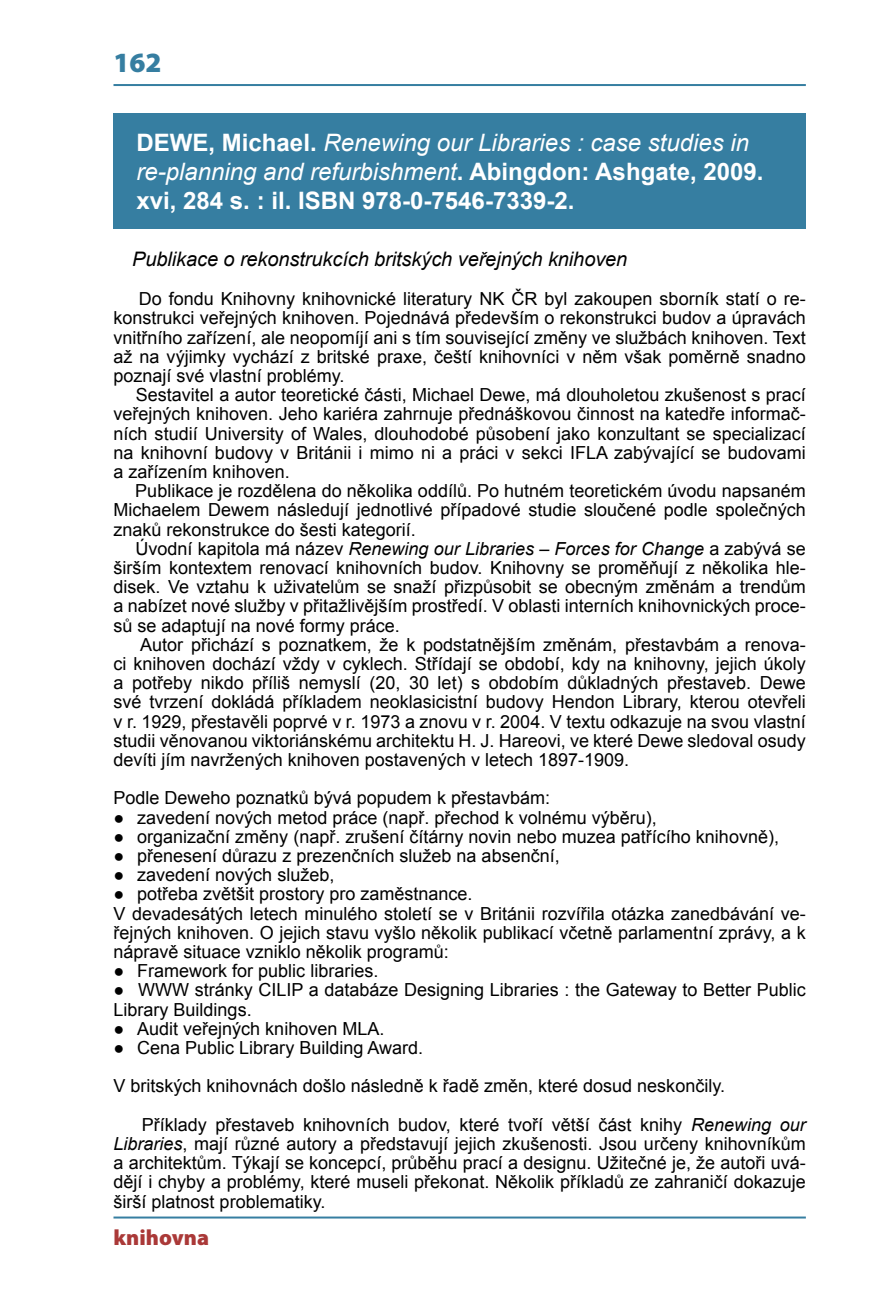
<style>
.page{position:relative;width:891px;height:1304px;background:#fff}
.page>*{position:absolute;margin:0;border:0;box-sizing:border-box;transform-origin:0 0}
.t1{font:900 28px "Myriad Pro";color:#367ea1}
.t2{font:italic 24px "Arial";color:#fff}
.t3{font:700 24px "Arial";color:#fff}
.t4{font:900 22px "Myriad Pro";color:#aa3938}
.t5{font:italic 20px "Arial";letter-spacing:-.005em;color:#000}
.t6{font:18px/19.2px "Arial";color:#000;text-align:justify}
.s1{font-weight:700;font-style:normal}
.s2{font-style:italic}
</style>
<div class="page">
<hr style="left:113px;top:84px;width:692px;height:2px;background:#367ea1">
<hr style="left:113px;top:1216px;width:692px;height:2px;background:#367ea1">
<div style="left:113px;top:113px;width:692px;height:116px;background:#367ea1"></div>
<p class="t1" style="left:113px;top:46px;width:50px">162</p>
<p class="t2" style="left:136px;top:127px;width:614px"><span class="s1">DEWE, Michael.</span> Renewing our Libraries : case studies in</p>
<p class="t2" style="left:136px;top:156px;width:628px">re-planning and refurbishment<span class="s1">. Abingdon: Ashgate, 2009.</span></p>
<p class="t3" style="left:136px;top:185px;width:439px">xvi, 284 s. : il. ISBN 978-0-7546-7339-2.</p>
<p class="t5" style="left:132px;top:246px;width:496px">Publikace o rekonstrukcích britských veřejných knihoven</p>
<p class="t6" style="left:113px;top:289px;width:693px;text-indent:25px">Do fondu Knihovny knihovnické literatury NK ČR byl zakoupen sborník statí o re&shy;konstrukci veřejných knihoven. Pojednává především o rekonstrukci budov a úpravách vnitřního zařízení, ale neopomíjí ani s tím související změny ve službách knihoven. Text až na výjimky vychází z britské praxe, čeští knihovníci v něm však poměrně snadno poznají své vlastní problémy.</p>
<p class="t6" style="left:113px;top:385px;width:693px;text-indent:22px">Sestavitel a autor teoretické části, Michael Dewe, má dlouholetou zkušenost s prací veřejných knihoven. Jeho kariéra zahrnuje přednáškovou činnost na katedře informač&shy;ních studií University of Wales, dlouhodobé působení jako konzultant se specializací na knihovní budovy v Británii i mimo ni a práci v sekci IFLA zabývající se budovami</p>
<p class="t6" style="left:113px;top:462px;width:178px">a zařízením knihoven.</p>
<p class="t6" style="left:113px;top:481px;width:693px;text-indent:22px">Publikace je rozdělena do několika oddílů. Po hutném teoretickém úvodu napsaném Michaelem Dewem následují jednotlivé případové studie sloučené podle společných znaků rekonstrukce do šesti kategorií.</p>
<p class="t6" style="left:113px;top:539px;width:693px;text-indent:22px">Úvodní kapitola má název <span class="s2">Renewing our Libraries – Forces for Change</span> a zabývá se širším kontextem renovací knihovních budov. Knihovny se proměňují z několika hle&shy;disek. Ve vztahu k uživatelům se snaží přizpůsobit se obecným změnám a trendům</p>
<p class="t6" style="left:113px;top:597px;width:693px">a nabízet nové služby v přitažlivějším prostředí. V oblasti interních knihovnických proce&shy;sů se adaptují na nové formy práce.</p>
<p class="t6" style="left:113px;top:635px;width:693px;text-align:right">Autor přichází s poznatkem, že k podstatnějším změnám, přestavbám a renova-<br>ci knihoven dochází vždy v cyklech. Střídají se období, kdy na knihovny, jejich úkoly</p>
<p class="t6" style="left:113px;top:673px;width:693px">a potřeby nikdo příliš nemyslí (20, 30 let) s obdobím důkladných přestaveb. Dewe své tvrzení dokládá příkladem neoklasicistní budovy Hendon Library, kterou otevřeli</p>
<p class="t6" style="left:113px;top:712px;width:693px">v r. 1929, přestavěli poprvé v r. 1973 a znovu v r. 2004. V textu odkazuje na svou vlastní studii věnovanou viktoriánskému architektu H. J. Hareovi, ve které Dewe sledoval osudy devíti jím navržených knihoven postavených v letech 1897-1909.</p>
<p class="t6" style="left:113px;top:789px;width:438px">Podle Deweho poznatků bývá popudem k přestavbám:</p>
<p class="t6" style="left:113px;top:808px;width:544px">● zavedení nových metod práce (např. přechod k volnému výběru),</p>
<p class="t6" style="left:113px;top:827px;width:666px">● organizační změny (např. zrušení čítárny novin nebo muzea patřícího knihovně),</p>
<p class="t6" style="left:113px;top:846px;width:447px">● přenesení důrazu z prezenčních služeb na absenční,</p>
<p class="t6" style="left:113px;top:865px;width:222px">● zavedení nových služeb,</p>
<p class="t6" style="left:113px;top:885px;width:360px">● potřeba zvětšit prostory pro zaměstnance.</p>
<p class="t6" style="left:113px;top:904px;width:693px">V devadesátých letech minulého století se v Británii rozvířila otázka zanedbávání ve&shy;řejných knihoven. O jejich stavu vyšlo několik publikací včetně parlamentní zprávy, a k nápravě situace vzniklo několik programů:</p>
<p class="t6" style="left:113px;top:961px;width:266px">● Framework for public libraries.</p>
<p class="t6" style="left:113px;top:981px;width:693px">● WWW stránky CILIP a databáze Designing Libraries : the Gateway to Better Public<br>Library Buildings.</p>
<p class="t6" style="left:113px;top:1019px;width:272px">● Audit veřejných knihoven MLA.</p>
<p class="t6" style="left:113px;top:1038px;width:311px">● Cena Public Library Building Award.</p>
<p class="t6" style="left:113px;top:1077px;width:613px">V britských knihovnách došlo následně k řadě změn, které dosud neskončily.</p>
<p class="t6" style="left:113px;top:1115px;width:693px;text-align:right">Příklady přestaveb knihovních budov, které tvoří větší část knihy <span class="s2">Renewing our<br>Libraries</span>, mají různé autory a představují jejich zkušenosti. Jsou určeny knihovníkům</p>
<p class="t6" style="left:113px;top:1153px;width:693px">a architektům. Týkají se koncepcí, průběhu prací a designu. Užitečné je, že autoři uvá&shy;dějí i chyby a problémy, které museli překonat. Několik příkladů ze zahraničí dokazuje širší platnost problematiky.</p>
<p class="t4" style="left:113px;top:1225px;width:97px">knihovna</p>
</div>
